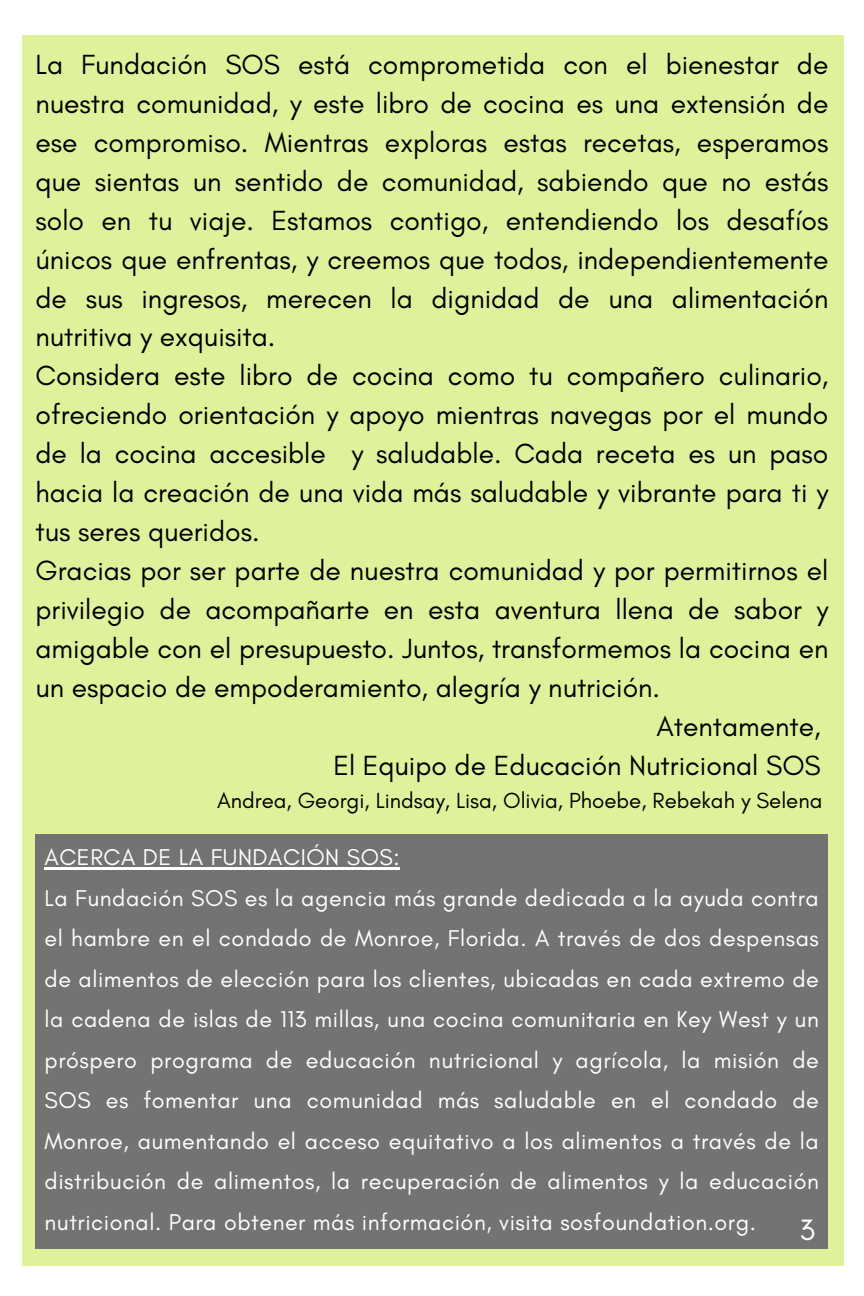
<style>
.page{position:relative;width:864px;height:1296px;background:#fff}
.page>*{position:absolute;margin:0;border:0;box-sizing:border-box;transform-origin:0 0}
.t1{font:30px "Glacial Indifference";color:#fff}
.t2{font:28.2px "Glacial Indifference";color:#000}
.t3{font:23.4px/40.5px "Glacial Indifference";letter-spacing:.025em;color:#fff}
.t4{font:22.2px "Glacial Indifference";color:#000}
</style>
<div class="page">
<div style="left:22px;top:35px;width:821px;height:1231px;background:#e0f19c"></div>
<div style="left:36px;top:834px;width:792px;height:415px;background:#737373"></div>
<hr style="left:45px;top:868px;width:355px;height:2px;background:#fff">
<h1 class="t2" style="left:36px;top:47px;width:794px">La Fundación SOS está comprometida con el bienestar de</h1>
<h1 class="t2" style="left:36px;top:86px;width:794px">nuestra comunidad, y este libro de cocina es una extensión de</h1>
<h1 class="t2" style="left:36px;top:125px;width:794px">ese compromiso. Mientras exploras estas recetas, esperamos</h1>
<h1 class="t2" style="left:36px;top:164px;width:794px">que sientas un sentido de comunidad, sabiendo que no estás</h1>
<h1 class="t2" style="left:36px;top:203px;width:794px">solo en tu viaje. Estamos contigo, entendiendo los desafíos</h1>
<h1 class="t2" style="left:36px;top:242px;width:794px">únicos que enfrentas, y creemos que todos, independientemente</h1>
<h1 class="t2" style="left:36px;top:281px;width:794px">de sus ingresos, merecen la dignidad de una alimentación</h1>
<h1 class="t2" style="left:36px;top:320px;width:242px">nutritiva y exquisita.</h1>
<h1 class="t2" style="left:36px;top:359px;width:794px">Considera este libro de cocina como tu compañero culinario,</h1>
<h1 class="t2" style="left:36px;top:398px;width:794px">ofreciendo orientación y apoyo mientras navegas por el mundo</h1>
<h1 class="t2" style="left:36px;top:437px;width:794px">de la cocina accesible y saludable. Cada receta es un paso</h1>
<h1 class="t2" style="left:36px;top:475px;width:794px">hacia la creación de una vida más saludable y vibrante para ti y</h1>
<h1 class="t2" style="left:36px;top:514px;width:226px">tus seres queridos.</h1>
<h1 class="t2" style="left:36px;top:553px;width:794px">Gracias por ser parte de nuestra comunidad y por permitirnos el</h1>
<h1 class="t2" style="left:36px;top:592px;width:794px">privilegio de acompañarte en esta aventura llena de sabor y</h1>
<h1 class="t2" style="left:36px;top:631px;width:794px">amigable con el presupuesto. Juntos, transformemos la cocina en</h1>
<h1 class="t2" style="left:36px;top:670px;width:626px">un espacio de empoderamiento, alegría y nutrición.</h1>
<h1 class="t2" style="left:656px;top:709px;width:166px">Atentamente,</h1>
<h1 class="t2" style="left:333px;top:748px;width:489px">El Equipo de Educación Nutricional SOS</h1>
<p class="t4" style="left:217px;top:787px;width:607px">Andrea, Georgi, Lindsay, Lisa, Olivia, Phoebe, Rebekah y Selena</p>
<p class="t3" style="left:45px;top:837px;width:776px">ACERCA DE LA FUNDACIÓN SOS:<br>La Fundación SOS es la agencia más grande dedicada a la ayuda contra el hambre en el condado de Monroe, Florida. A través de dos despensas de alimentos de elección para los clientes, ubicadas en cada extremo de la cadena de islas de 113 millas, una cocina comunitaria en Key West y un próspero programa de educación nutricional y agrícola, la misión de SOS es fomentar una comunidad más saludable en el condado de Monroe, aumentando el acceso equitativo a los alimentos a través de la distribución de alimentos, la recuperación de alimentos y la educación nutricional. Para obtener más información, visita sosfoundation.org.</p>
<p class="t1" style="left:799px;top:1212px;width:17px">3</p>
</div>
